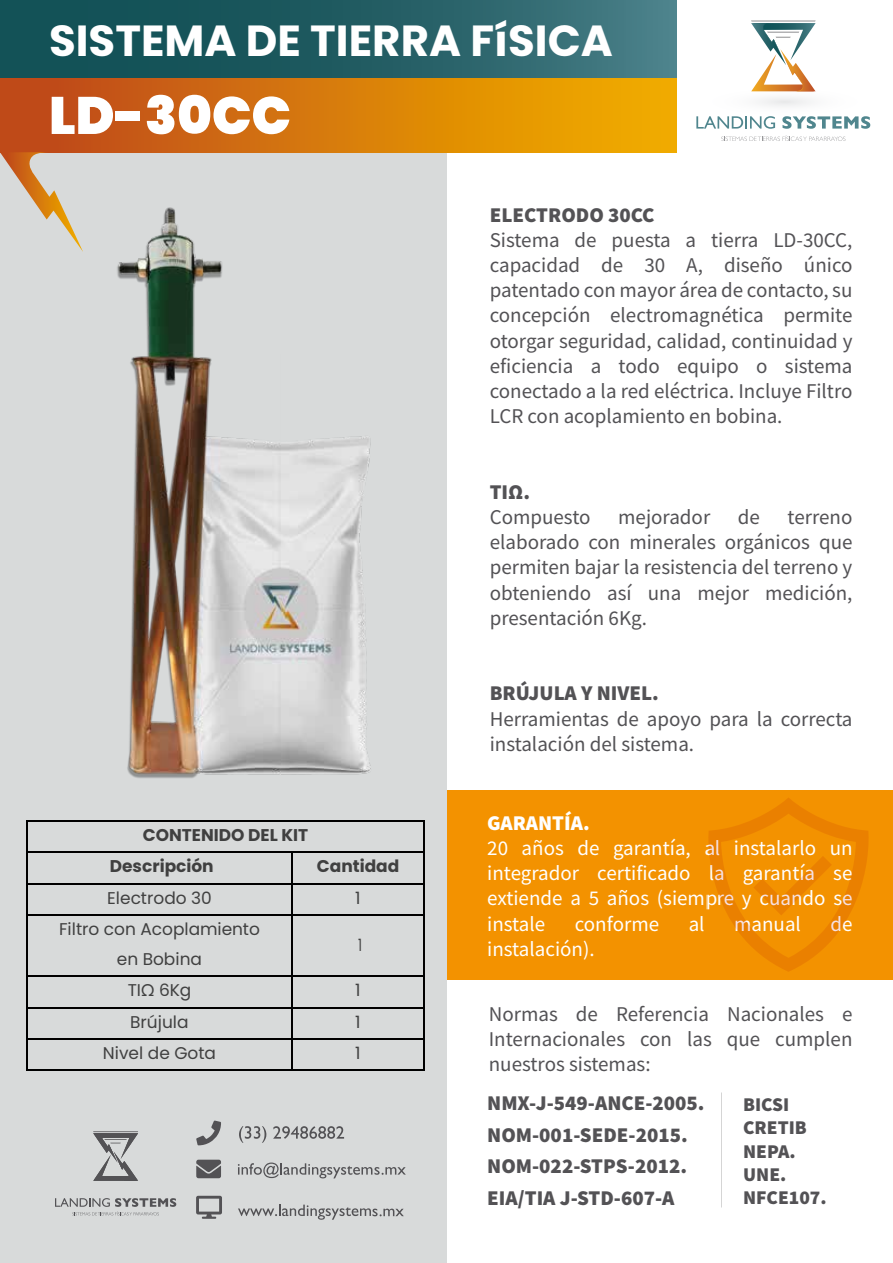
<style>
.page{position:relative;width:893px;height:1263px;background:#fff}
.page>*{position:absolute;margin:0;border:0;box-sizing:border-box;transform-origin:0 0}
.t1{font:900 52.5px "Poppins";color:#fff}
.t2{font:700 43.5px "Poppins";color:#fff}
.t3{font:21px/25.2px "Source Sans Pro";color:#535255;text-align:justify}
.t4{font:21px/25.2px "Source Sans Pro";color:#fff;text-align:justify}
.t5{font:900 21px/31.5px "Source Sans Pro";color:#535255}
.t6{font:900 21px "Source Sans Pro";color:#fff}
.t7{font:900 19.5px/23.4px "Source Sans Pro";color:#535255}
.t8{font:16.95px/29.8px "Poppins";color:#404040;text-align:center}
.t9{font:700 16.95px/31.3px "Poppins";color:#404040}
.t10{font:16.95px "Poppins";color:#404040;scale:.72 1}
</style>
<div class="page">
<div style="left:0;top:790px;width:893px;height:189px;background:#f39200"></div>
<div style="left:0;top:154px;width:447px;height:1109px;background:#d8dada"></div>
<svg style="left:708px;top:798px;width:161px;height:174px"></svg>
<hr style="left:28px;top:820px;width:395px;height:1px;background:#000">
<hr style="left:26px;top:821px;width:2px;height:31px;background:#000">
<hr style="left:423px;top:821px;width:2px;height:31px;background:#000">
<hr style="left:28px;top:852px;width:263px;height:1px;background:#000">
<hr style="left:293px;top:852px;width:130px;height:1px;background:#000">
<hr style="left:26px;top:853px;width:2px;height:30px;background:#000">
<hr style="left:291px;top:853px;width:2px;height:30px;background:#000">
<hr style="left:423px;top:853px;width:2px;height:30px;background:#000">
<hr style="left:28px;top:883px;width:263px;height:1px;background:#000">
<hr style="left:293px;top:883px;width:130px;height:1px;background:#000">
<hr style="left:26px;top:884px;width:2px;height:30px;background:#000">
<hr style="left:291px;top:884px;width:2px;height:30px;background:#000">
<hr style="left:423px;top:884px;width:2px;height:30px;background:#000">
<hr style="left:28px;top:914px;width:263px;height:2px;background:#000">
<hr style="left:293px;top:914px;width:130px;height:2px;background:#000">
<hr style="left:26px;top:916px;width:2px;height:59px;background:#000">
<hr style="left:291px;top:916px;width:2px;height:59px;background:#000">
<hr style="left:423px;top:916px;width:2px;height:59px;background:#000">
<hr style="left:28px;top:975px;width:263px;height:2px;background:#000">
<hr style="left:293px;top:975px;width:130px;height:2px;background:#000">
<hr style="left:26px;top:977px;width:2px;height:30px;background:#000">
<hr style="left:291px;top:977px;width:2px;height:30px;background:#000">
<hr style="left:423px;top:977px;width:2px;height:30px;background:#000">
<hr style="left:28px;top:1007px;width:263px;height:1px;background:#000">
<hr style="left:293px;top:1007px;width:130px;height:1px;background:#000">
<hr style="left:26px;top:1008px;width:2px;height:30px;background:#000">
<hr style="left:291px;top:1008px;width:2px;height:30px;background:#000">
<hr style="left:423px;top:1008px;width:2px;height:30px;background:#000">
<hr style="left:28px;top:1038px;width:263px;height:1px;background:#000">
<hr style="left:293px;top:1038px;width:130px;height:1px;background:#000">
<hr style="left:26px;top:1039px;width:2px;height:31px;background:#000">
<hr style="left:28px;top:1070px;width:263px;height:1px;background:#000">
<hr style="left:291px;top:1039px;width:2px;height:31px;background:#000">
<hr style="left:293px;top:1070px;width:130px;height:1px;background:#000">
<hr style="left:423px;top:1039px;width:2px;height:31px;background:#000">
<svg style="left:0;top:0;width:676px;height:79px;background:#265f64"></svg>
<div style="left:0;top:79px;width:676px;height:73px;background:linear-gradient(to right,#bc451c,#f2b100)"></div>
<img style="left:117px;top:207px;width:254px;height:571px">
<svg style="left:0;top:152px;width:83px;height:100px"></svg>
<svg style="left:721px;top:135px;width:124px;height:6px"></svg>
<svg style="left:696px;top:20px;width:175px;height:109px"></svg>
<svg style="left:55px;top:1198px;width:121px;height:17px"></svg>
<svg style="left:93px;top:1131px;width:45px;height:50px"></svg>
<svg style="left:196px;top:1196px;width:26px;height:23px"></svg>
<svg style="left:239px;top:1126px;width:27px;height:17px"></svg>
<svg style="left:273px;top:1126px;width:71px;height:13px"></svg>
<svg style="left:196px;top:1120px;width:25px;height:25px"></svg>
<svg style="left:196px;top:1160px;width:25px;height:18px"></svg>
<svg style="left:238px;top:1162px;width:168px;height:16px"></svg>
<svg style="left:238px;top:1204px;width:166px;height:16px"></svg>
<h2 class="t2" style="left:49px;top:16px;width:565px">SISTEMA DE TIERRA FíSICA</h2>
<h1 class="t1" style="left:49px;top:85px;width:243px">LD-30CC</h1>
<p class="t9" style="left:110px;top:819px;width:200px;text-indent:33px">CONTENIDO DEL KIT<br>Descripción</p>
<p class="t9" style="left:317px;top:851px;width:84px">Cantidad</p>
<p class="t8" style="left:107px;top:883px;width:106px">Electrodo 30</p>
<p class="t8" style="left:355px;top:883px;width:7px">1</p>
<p class="t8" style="left:59px;top:914px;width:202px">Filtro con Acoplamiento en Bobina</p>
<p class="t10" style="left:358px;top:935px;width:7px">1</p>
<p class="t8" style="left:128px;top:975px;width:65px">TIΩ 6Kg</p>
<p class="t8" style="left:355px;top:975px;width:7px">1</p>
<p class="t8" style="left:130px;top:1007px;width:60px">Brújula</p>
<p class="t8" style="left:355px;top:1007px;width:7px">1</p>
<p class="t8" style="left:103px;top:1038px;width:115px">Nivel de Gota</p>
<p class="t8" style="left:355px;top:1038px;width:7px">1</p>
<p class="t5" style="left:490px;top:198px;width:166px">ELECTRODO 30CC</p>
<p class="t3" style="left:490px;top:227px;width:364px">Sistema de puesta a tierra LD-30CC, capacidad de 30 A, diseño único patentado con mayor área de contacto, su concepción electromagnética permite otorgar seguridad, calidad, continuidad y eficiencia a todo equipo o sistema conectado a la red eléctrica. Incluye Filtro LCR con acoplamiento en bobina.</p>
<p class="t5" style="left:490px;top:476px;width:42px">TIΩ.</p>
<p class="t3" style="left:490px;top:504px;width:102px">Compuesto</p>
<p class="t3" style="left:618px;top:504px;width:94px">mejorador</p>
<p class="t3" style="left:738px;top:504px;width:24px">de</p>
<p class="t3" style="left:490px;top:504px;width:364px;text-indent:298px">terreno elaborado con minerales orgánicos que permiten bajar la resistencia del terreno y obteniendo así una mejor medición, presentación 6Kg.</p>
<p class="t5" style="left:490px;top:677px;width:171px">BRÚJULA Y NIVEL.</p>
<p class="t3" style="left:490px;top:706px;width:364px">Herramientas de apoyo para la correcta instalación del sistema.</p>
<p class="t6" style="left:487px;top:808px;width:104px">GARANTÍA.</p>
<p class="t4" style="left:487px;top:835px;width:367px">20 años de garantía, al instalarlo un integrador certificado la garantía se extiende a 5 años (siempre y cuando se instale</p>
<p class="t4" style="left:575px;top:911px;width:86px">conforme</p>
<p class="t4" style="left:689px;top:911px;width:17px">al</p>
<p class="t4" style="left:734px;top:911px;width:68px">manual</p>
<p class="t4" style="left:830px;top:911px;width:24px">de</p>
<p class="t4" style="left:487px;top:936px;width:109px">instalación).</p>
<p class="t3" style="left:489px;top:1001px;width:365px">Normas de Referencia Nacionales e Internacionales con las que cumplen nuestros sistemas:</p>
<p class="t5" style="left:487px;top:1087px;width:219px">NMX-J-549-ANCE-2005.<br>NOM-001-SEDE-2015.<br>NOM-022-STPS-2012.<br>EIA/TIA J-STD-607-A</p>
<p class="t7" style="left:743px;top:1092px;width:85px">BICSI<br>CRETIB<br>NEPA.<br>UNE.<br>NFCE107.</p>
</div>
